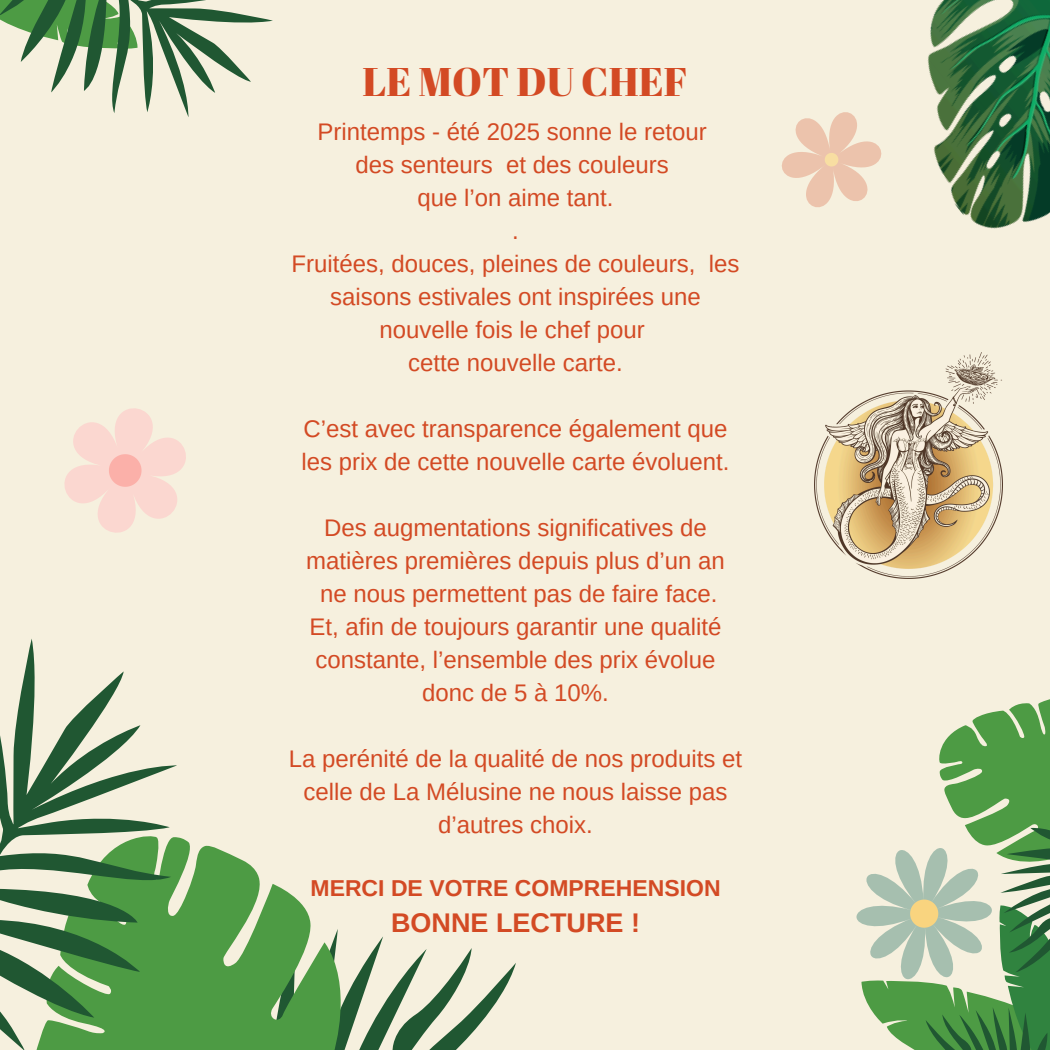
<style>
.page{position:relative;width:1050px;height:1050px;background:#f6f0de}
.page>*{position:absolute;margin:0;border:0;box-sizing:border-box;transform-origin:0 0}
.t1{font:40px "Abril Fatface";color:#d34a24}
.t2{font:700 27px "Arimo";color:#d34a24}
.t3{font:24px/33px "Arimo";color:#d34a24;text-align:center}
.t4{font:700 23px "Arimo";color:#d34a24}
</style>
<div class="page">
<img style="left:814px;top:352px;width:188px;height:227px">
<svg style="left:354px;top:936px;width:162px;height:114px"></svg>
<svg style="left:177px;top:837px;width:177px;height:213px;fill:#4d9b44"></svg>
<svg style="left:0;top:639px;width:177px;height:411px"></svg>
<img style="left:927px;top:0;width:123px;height:229px">
<svg style="left:0;top:0;width:273px;height:117px"></svg>
<svg style="left:64px;top:408px;width:122px;height:125px"></svg>
<svg style="left:861px;top:699px;width:189px;height:351px"></svg>
<svg style="left:781px;top:112px;width:101px;height:95px"></svg>
<p class="t1" style="left:363px;top:54px;width:326px">LE MOT DU CHEF</p>
<p class="t3" style="left:318px;top:115px;width:391px">Printemps - été 2025 sonne le retour</p>
<p class="t3" style="left:356px;top:148px;width:315px">des senteurs et des couleurs</p>
<h1 class="t3" style="left:418px;top:181px;width:198px">que l’on aime tant.</h1>
<p class="t3" style="left:512px;top:214px;width:8px">.</p>
<p class="t3" style="left:292px;top:247px;width:450px">Fruitées, douces, pleines de couleurs, les saisons estivales ont inspirées une nouvelle fois le chef pour</p>
<p class="t3" style="left:408px;top:346px;width:216px">cette nouvelle carte.</p>
<p class="t3" style="left:302px;top:412px;width:430px;text-align:left">C’est avec transparence également que les prix de cette nouvelle carte évoluent.</p>
<p class="t3" style="left:306px;top:511px;width:420px">Des augmentations significatives de matières premières depuis plus d’un an</p>
<p class="t3" style="left:320px;top:577px;width:399px">ne nous permettent pas de faire face.</p>
<p class="t3" style="left:310px;top:610px;width:414px">Et, afin de toujours garantir une qualité constante, l’ensemble des prix évolue donc de 5 à 10%.</p>
<p class="t3" style="left:289px;top:742px;width:455px">La perénité de la qualité de nos produits et celle de La Mélusine ne nous laisse pas d’autres choix.</p>
<p class="t4" style="left:311px;top:875px;width:412px">MERCI DE VOTRE COMPREHENSION</p>
<p class="t2" style="left:391px;top:907px;width:250px">BONNE LECTURE !</p>
</div>
